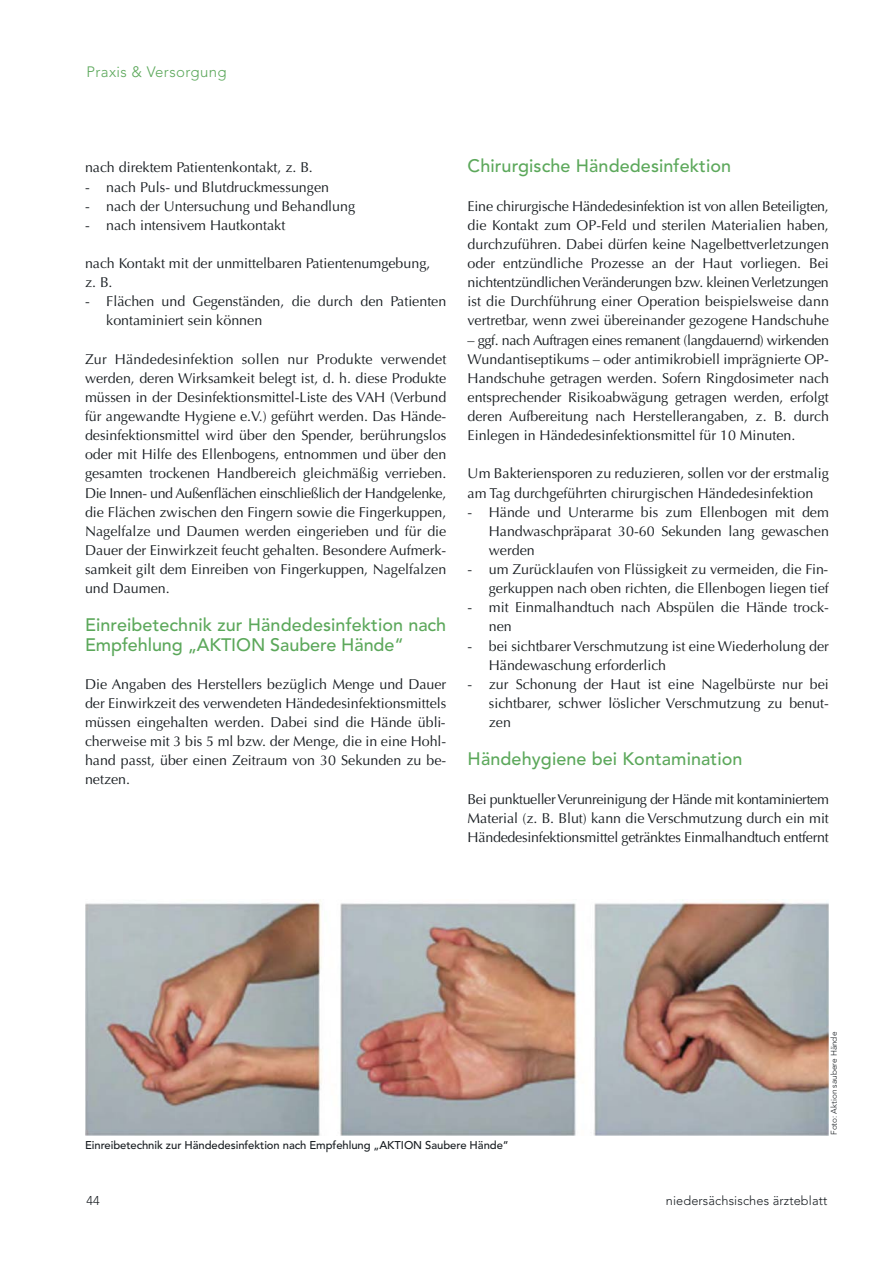
<style>
.page{position:relative;width:893px;height:1263px;background:#fff}
.page>*{position:absolute;margin:0;border:0;box-sizing:border-box;transform-origin:0 0}
.t1{font:500 18px/19.2px "Avenir LT Pro";letter-spacing:.005em;color:#5ca85b}
.t2{font:300 15px "Avenir LT Pro";letter-spacing:.025em;color:#5ca85b}
.t3{font:14.25px/19.2px "Optima LT Pro";color:#181d21;text-align:justify}
.t4{font:300 12.75px "Avenir LT Pro";letter-spacing:.01em;color:#181d21}
.t5{font:500 11.25px "Avenir LT Pro";letter-spacing:-.005em;color:#181d21}
.t6{font:300 8.25px "Avenir LT Pro";color:#181d21}
</style>
<div class="page">
<img style="left:85px;top:900px;width:744px;height:235px">
<p class="t2" style="left:87px;top:65px;width:142px">Praxis &amp; Versorgung</p>
<p class="t3" style="left:85px;top:159px;width:229px">nach direktem Patientenkontakt, z. B.</p>
<p class="t3" style="left:85px;top:178px;width:245px">- nach Puls- und Blutdruckmessungen</p>
<p class="t3" style="left:85px;top:197px;width:272px">- nach der Untersuchung und Behandlung</p>
<p class="t3" style="left:85px;top:216px;width:202px">- nach intensivem Hautkontakt</p>
<p class="t3" style="left:85px;top:255px;width:347px">nach Kontakt mit der unmittelbaren Patientenumgebung, z. B.</p>
<p class="t3" style="left:106px;top:293px;width:342px;text-indent:-21px">- Flächen und Gegenständen, die durch den Patienten kontaminiert sein können</p>
<p class="t3" style="left:85px;top:350px;width:363px">Zur Händedesinfektion sollen nur Produkte verwendet werden, deren Wirksamkeit belegt ist, d. h. diese Produkte müssen in der Desinfektionsmittel-Liste des VAH (Verbund für angewandte Hygiene e.V.) geführt werden. Das Hände&shy;desinfektionsmittel wird über den Spender, berührungslos oder mit Hilfe des Ellenbogens, entnommen und über den gesamten trockenen Handbereich gleichmäßig verrieben.<br>Die Innen- und Außenflächen einschließlich der Handgelenke, die Flächen zwischen den Fingern sowie die Fingerkuppen, Nagelfalze und Daumen werden eingerieben und für die Dauer der Einwirkzeit feucht gehalten. Besondere Aufmerk&shy;samkeit gilt dem Einreiben von Fingerkuppen, Nagelfalzen und Daumen.</p>
<p class="t1" style="left:85px;top:617px;width:363px">Einreibetechnik zur Händedesinfektion nach<br>Empfehlung „AKTION Saubere Hände“</p>
<p class="t3" style="left:85px;top:675px;width:363px">Die Angaben des Herstellers bezüglich Menge und Dauer der Einwirkzeit des verwendeten Händedesinfektionsmittels müssen eingehalten werden. Dabei sind die Hände übli&shy;cherweise mit 3 bis 5 ml bzw. der Menge, die in eine Hohl&shy;hand passt, über einen Zeitraum von 30 Sekunden zu be&shy;netzen.</p>
<p class="t1" style="left:468px;top:158px;width:265px">Chirurgische Händedesinfektion</p>
<p class="t3" style="left:468px;top:197px;width:363px">Eine chirurgische Händedesinfektion ist von allen Beteiligten, die Kontakt zum OP-Feld und sterilen Materialien haben, durchzuführen. Dabei dürfen keine Nagelbettverletzungen oder entzündliche Prozesse an der Haut vorliegen. Bei nichtentzündlichen Veränderungen bzw. kleinen Verletzungen ist die Durchführung einer Operation beispielsweise dann vertretbar, wenn zwei übereinander gezogene Handschuhe</p>
<p class="t3" style="left:468px;top:331px;width:363px">– ggf. nach Auftragen eines remanent (langdauernd) wirkenden Wundantiseptikums – oder antimikrobiell imprägnierte OP-Handschuhe getragen werden. Sofern Ringdosimeter nach entsprechender Risikoabwägung getragen werden, erfolgt deren Aufbereitung nach Herstellerangaben, z. B. durch Einlegen in Händedesinfektionsmittel für 10 Minuten.</p>
<p class="t3" style="left:468px;top:465px;width:363px">Um Bakteriensporen zu reduzieren, sollen vor der erstmalig am Tag durchgeführten chirurgischen Händedesinfektion</p>
<p class="t3" style="left:489px;top:503px;width:342px;text-indent:-21px">- Hände und Unterarme bis zum Ellenbogen mit dem Handwaschpräparat 30-60 Sekunden lang gewaschen werden</p>
<p class="t3" style="left:468px;top:561px;width:363px;text-align:right">- um Zurücklaufen von Flüssigkeit zu vermeiden, die Fin&shy;gerkuppen nach oben richten, die Ellenbogen liegen tief</p>
<p class="t3" style="left:489px;top:599px;width:342px;text-indent:-21px">- mit Einmalhandtuch nach Abspülen die Hände trock&shy;nen</p>
<p class="t3" style="left:489px;top:637px;width:342px;text-indent:-21px">- bei sichtbarer Verschmutzung ist eine Wiederholung der<br>Händewaschung erforderlich</p>
<p class="t3" style="left:489px;top:675px;width:342px;text-indent:-21px">- zur Schonung der Haut ist eine Nagelbürste nur bei sichtbarer, schwer löslicher Verschmutzung zu benut&shy;zen</p>
<p class="t1" style="left:468px;top:751px;width:276px">Händehygiene bei Kontamination</p>
<p class="t3" style="left:468px;top:790px;width:363px">Bei punktueller Verunreinigung der Hände mit kontaminiertem Material (z. B. Blut) kann die Verschmutzung durch ein mit Händedesinfektionsmittel getränktes Einmalhandtuch entfernt</p>
<p class="t6" style="left:830px;top:1135px;width:105px;rotate:-90deg">Foto: Aktion saubere Hände</p>
<p class="t5" style="left:85px;top:1140px;width:425px">Einreibetechnik zur Händedesinfektion nach Empfehlung „AKTION Saubere Hände“</p>
<p class="t4" style="left:87px;top:1196px;width:15px">44</p>
<p class="t4" style="left:666px;top:1196px;width:163px">niedersächsisches ärzteblatt</p>
</div>
